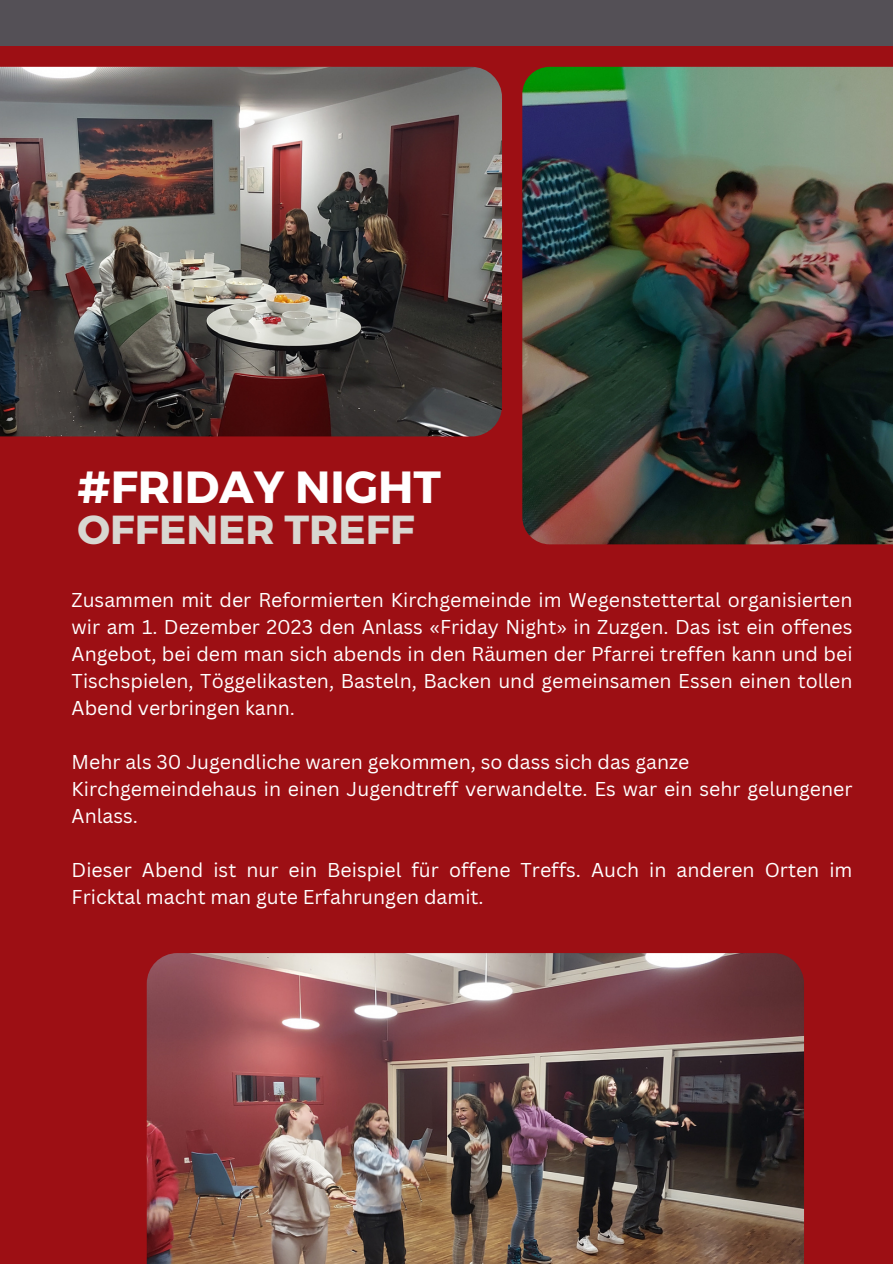
<style>
.page{position:relative;width:893px;height:1264px;background:#fff}
.page>*{position:absolute;margin:0;border:0;box-sizing:border-box;transform-origin:0 0}
.t1{font:700 45px "Montserrat";color:#fff}
.t2{font:700 40.5px "Montserrat";color:#d8d7d1}
.t3{font:19.5px/27px "Canva Sans";color:#fff}
</style>
<div class="page">
<div style="left:0;top:0;width:892px;height:1263px;background:#9d0f14"></div>
<img style="left:522px;top:67px;width:370px;height:477px">
<img style="left:0;top:67px;width:502px;height:369px">
<div style="left:0;top:0;width:892px;height:45px;background:#545056"></div>
<img style="left:147px;top:953px;width:657px;height:310px">
<p class="t1" style="left:78px;top:457px;width:365px">#FRIDAY NIGHT</p>
<p class="t2" style="left:78px;top:503px;width:338px">OFFENER TREFF</p>
<p class="t3" style="left:72px;top:586px;width:782px;text-align:justify">Zusammen mit der Reformierten Kirchgemeinde im Wegenstettertal organisierten wir am 1. Dezember 2023 den Anlass «Friday Night» in Zuzgen. Das ist ein offenes Angebot, bei dem man sich abends in den Räumen der Pfarrei treffen kann und bei Tischspielen, Töggelikasten, Basteln, Backen und gemeinsamen Essen einen tollen Abend verbringen kann.</p>
<p class="t3" style="left:72px;top:748px;width:619px">Mehr als 30 Jugendliche waren gekommen, so dass sich das ganze</p>
<p class="t3" style="left:72px;top:775px;width:782px">Kirchgemeindehaus in einen Jugendtreff verwandelte. Es war ein sehr gelungener<br>Anlass.</p>
<p class="t3" style="left:72px;top:856px;width:782px">Dieser Abend ist nur ein Beispiel für offene Treffs. Auch in anderen Orten im<br>Fricktal macht man gute Erfahrungen damit.</p>
</div>
